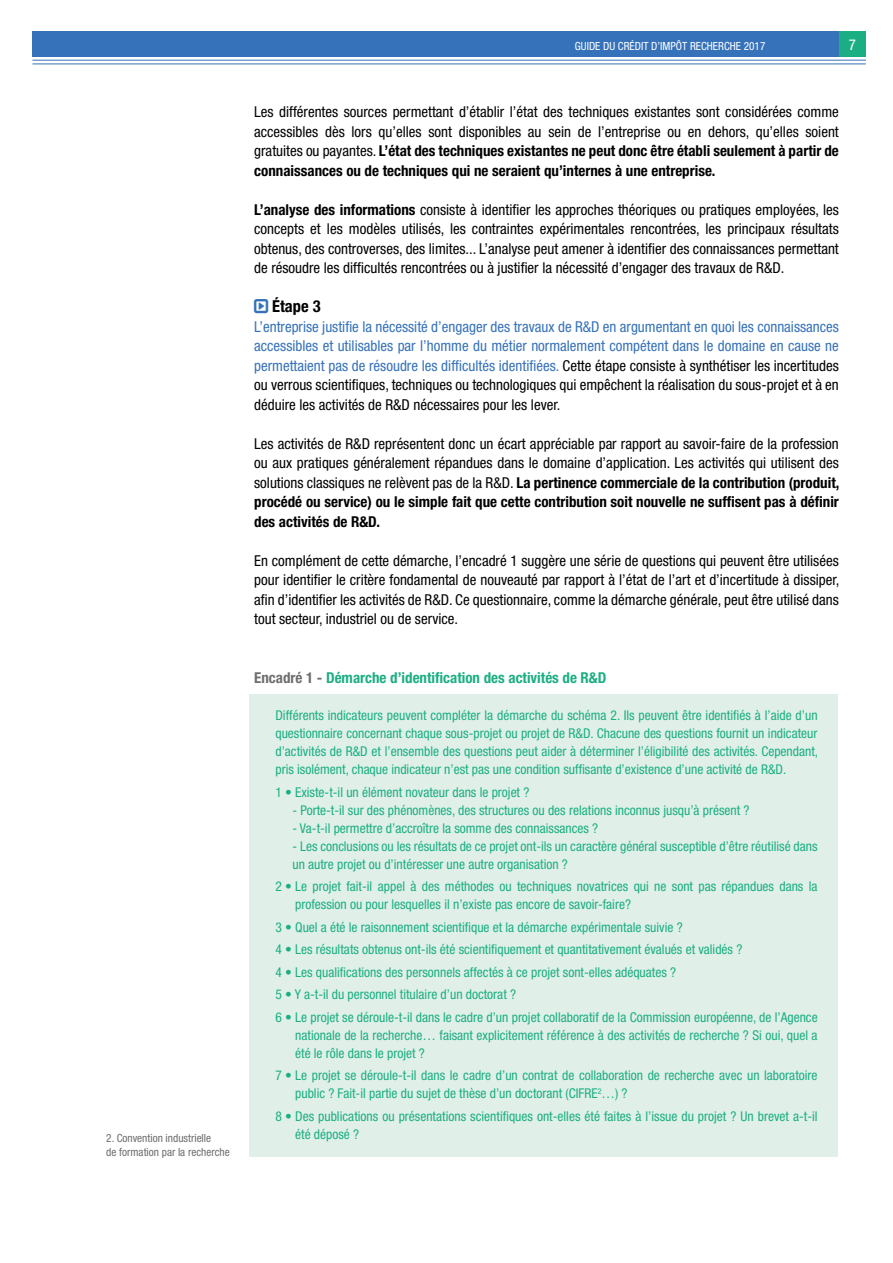
<style>
.page{position:relative;width:893px;height:1263px;background:#fff}
.page>*{position:absolute;margin:0;border:0;box-sizing:border-box;transform-origin:0 0}
.t1{font:700 condensed 16.5px "Helvetica Neue LT Std";color:#000}
.t2{font:condensed 15px/19.5px "Helvetica Neue LT Std";color:#000;text-align:justify}
.t3{font:condensed 15px/19.5px "Helvetica Neue LT Std";color:#3672b9;text-align:justify}
.t4{font:700 condensed 15px "Helvetica Neue LT Std";color:#1cae83}
.t5{font:condensed 15px "Helvetica Neue LT Std";color:#fff}
.t6{font:condensed 13.5px/18px "Helvetica Neue LT Std";color:#1cae83}
.t7{font:condensed 11.25px/13.5px "Helvetica Neue LT Std";color:#6e6e6e}
.t8{font:condensed 11.25px "Helvetica Neue LT Std";color:#fff}
.s1{font-weight:700}
.s2{color:#000}
.s3{color:#6e6e6e}
</style>
<div class="page">
<div style="left:249px;top:694px;width:589px;height:463px;background:#e0f0e8"></div>
<div style="left:32px;top:31px;width:834px;height:26px;background:#3672b9"></div>
<hr style="left:32px;top:64px;width:834px;height:1px;background:#3672b9">
<hr style="left:32px;top:60px;width:834px;height:1px;background:#3672b9">
<div style="left:839px;top:31px;width:27px;height:26px;background:#1cae83"></div>
<p class="t7" style="left:106px;top:1132px;width:125px">2. Convention industrielle<br>de formation par la recherche</p>
<p class="t8" style="left:575px;top:39px;width:192px">Guide du crédit d’impôt recherche 2017</p>
<p class="t5" style="left:849px;top:36px;width:9px">7</p>
<p class="t2" style="left:254px;top:102px;width:586px">Les différentes sources permettant d’établir l’état des techniques existantes sont considérées comme accessibles dès lors qu’elles sont disponibles au sein de l’entreprise ou en dehors, qu’elles soient gratuites ou payantes. <span class="s1">L’état des techniques existantes ne peut donc être établi seulement à partir de connaissances ou de techniques qui ne seraient qu’internes à une entreprise.</span></p>
<p class="t2" style="left:254px;top:199px;width:586px"><span class="s1">L’analyse des informations</span> consiste à identifier les approches théoriques ou pratiques employées, les concepts et les modèles utilisés, les contraintes expérimentales rencontrées, les principaux résultats obtenus, des controverses, des limites... L’analyse peut amener à identifier des connaissances permettant de résoudre les difficultés rencontrées ou à justifier la nécessité d’engager des travaux de R&amp;D.</p>
<p class="t1" style="left:272px;top:296px;width:50px">Étape 3</p>
<p class="t3" style="left:254px;top:317px;width:586px">L’entreprise justifie la nécessité d’engager des travaux de R&amp;D en argumentant en quoi les connaissances accessibles et utilisables par l’homme du métier normalement compétent dans le domaine en cause ne permettaient pas de résoudre les difficultés identifiées. <span class="s2">Cette étape consiste à synthétiser les incertitudes ou verrous scientifiques, techniques ou technologiques qui empêchent la réalisation du sous-projet et à en déduire les activités de R&amp;D nécessaires pour les lever.</span></p>
<p class="t2" style="left:254px;top:434px;width:587px">Les activités de R&amp;D représentent donc un écart appréciable par rapport au savoir-faire de la profession ou aux pratiques généralement répandues dans le domaine d’application. Les activités qui utilisent des solutions classiques ne relèvent pas de la R&amp;D. <span class="s1">La pertinence commerciale de la contribution (produit, procédé ou service) ou le simple fait que cette contribution soit nouvelle ne suffisent pas à définir des activités de R&amp;D.</span></p>
<p class="t2" style="left:254px;top:551px;width:587px">En complément de cette démarche, l’encadré 1 suggère une série de questions qui peuvent être utilisées pour identifier le critère fondamental de nouveauté par rapport à l’état de l’art et d’incertitude à dissiper, afin d’identifier les activités de R&amp;D. Ce questionnaire, comme la démarche générale, peut être utilisé dans tout secteur, industriel ou de service.</p>
<p class="t4" style="left:254px;top:668px;width:354px"><span class="s3">Encadré 1 -</span> Démarche d’identification des activités de R&amp;D</p>
<p class="t6" style="left:275px;top:706px;width:544px;text-align:justify">Différents indicateurs peuvent compléter la démarche du schéma 2. Ils peuvent être identifiés à l’aide d’un questionnaire concernant chaque sous-projet ou projet de R&amp;D. Chacune des questions fournit un indicateur d’activités de R&amp;D et l’ensemble des questions peut aider à déterminer l’éligibilité des activités. Cependant, pris isolément, chaque indicateur n’est pas une condition suffisante d’existence d’une activité de R&amp;D.</p>
<p class="t6" style="left:275px;top:783px;width:255px">1 • Existe-t-il un élément novateur dans le projet ?</p>
<p class="t6" style="left:292px;top:801px;width:459px">- Porte-t-il sur des phénomènes, des structures ou des relations inconnus jusqu’à présent ?</p>
<p class="t6" style="left:292px;top:819px;width:307px">- Va-t-il permettre d’accroître la somme des connaissances ?</p>
<p class="t6" style="left:292px;top:837px;width:527px">- Les conclusions ou les résultats de ce projet ont-ils un caractère général susceptible d’être réutilisé dans un autre projet ou d’intéresser une autre organisation ?</p>
<p class="t6" style="left:295px;top:877px;width:524px;text-indent:-20px">2 • Le projet fait-il appel à des méthodes ou techniques novatrices qui ne sont pas répandues dans la profession ou pour lesquelles il n’existe pas encore de savoir-faire?</p>
<p class="t6" style="left:275px;top:916px;width:544px;line-height:22.5px">3 • Quel a été le raisonnement scientifique et la démarche expérimentale suivie ?<br>4 • Les résultats obtenus ont-ils été scientifiquement et quantitativement évalués et validés ?<br>4 • Les qualifications des personnels affectés à ce projet sont-elles adéquates ?<br>5 • Y a-t-il du personnel titulaire d’un doctorat ?<br>6 • Le projet se déroule-t-il dans le cadre d’un projet collaboratif de la Commission européenne, de l’Agence</p>
<p class="t6" style="left:295px;top:1026px;width:524px">nationale de la recherche… faisant explicitement référence à des activités de recherche ? Si oui, quel a été le rôle dans le projet ?</p>
<p class="t6" style="left:295px;top:1066px;width:524px;text-indent:-20px">7 • Le projet se déroule-t-il dans le cadre d’un contrat de collaboration de recherche avec un laboratoire public ? Fait-il partie du sujet de thèse d’un doctorant (CIFRE<sup>2</sup>…) ?</p>
<p class="t6" style="left:295px;top:1107px;width:524px;text-indent:-20px">8 • Des publications ou présentations scientifiques ont-elles été faites à l’issue du projet ? Un brevet a-t-il été déposé ?</p>
</div>
